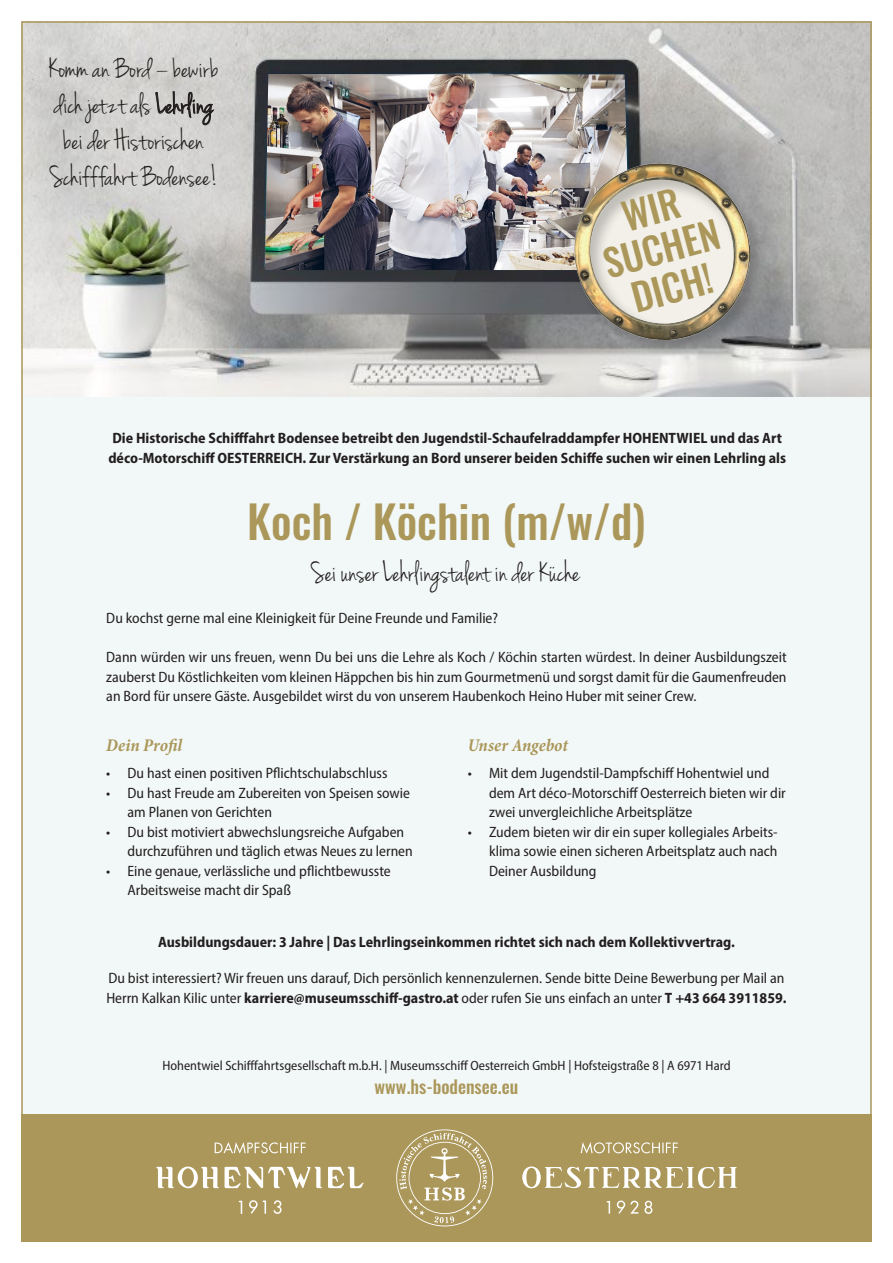
<style>
.page{position:relative;width:893px;height:1263px;background:#fff}
.page>*{position:absolute;margin:0;border:0;box-sizing:border-box;transform-origin:0 0}
.t1{font:500 45px "Oswald";color:#ab975a}
.t2{font:500 37.5px "Oswald";color:#ab975a}
.t3{font:30px "Jenna Sue";color:#231f20}
.t4{font:italic 700 condensed 18px "Minion Pro";color:#ab975a}
.t5{font:500 18px "Oswald";color:#ab975a}
.t6{font:semi-condensed 15px/19.5px "Myriad Pro";color:#231f20}
.t7{font:700 semi-condensed 15px/19.5px "Myriad Pro";color:#231f20}
.t8{font:semi-condensed 13.5px "Myriad Pro";color:#231f20}
.s1{font-weight:700}
</style>
<div class="page">
<div style="left:21px;top:21px;width:851px;height:1221px;background:#f2f8f7"></div>
<img style="left:24px;top:24px;width:845px;height:372px">
<div style="left:21px;top:1114px;width:851px;height:128px;background:#ab975a"></div>
<svg style="left:225px;top:1167px;width:97px;height:21px"></svg>
<svg style="left:156px;top:1166px;width:63px;height:22px"></svg>
<svg style="left:328px;top:1167px;width:36px;height:21px"></svg>
<svg style="left:238px;top:1201px;width:4px;height:13px"></svg>
<svg style="left:249px;top:1200px;width:17px;height:14px"></svg>
<svg style="left:274px;top:1200px;width:8px;height:14px"></svg>
<svg style="left:215px;top:1142px;width:91px;height:11px"></svg>
<svg style="left:522px;top:1166px;width:215px;height:23px"></svg>
<svg style="left:606px;top:1201px;width:4px;height:12px"></svg>
<svg style="left:644px;top:1201px;width:8px;height:13px"></svg>
<svg style="left:617px;top:1200px;width:21px;height:14px"></svg>
<svg style="left:581px;top:1142px;width:97px;height:11px"></svg>
<svg style="left:396px;top:1129px;width:97px;height:97px"></svg>
<img style="left:265px;top:74px;width:365px;height:196px">
<div style="left:572px;top:162px;width:195px;height:195px;background:#231f20;opacity:.25"></div>
<img style="left:574px;top:164px;width:175px;height:175px">
<svg style="left:620px;top:188px;width:62px;height:43px"></svg>
<p class="t3" style="left:49px;top:51px;width:172px">Komm an Bord – bewirb</p>
<p class="t3" style="left:54px;top:87px;width:161px">dich jetzt als Lehrling</p>
<p class="t3" style="left:64px;top:123px;width:141px">bei der Historischen</p>
<p class="t3" style="left:50px;top:159px;width:170px">Schifffahrt Bodensee!</p>
<p class="t2" style="left:599px;top:245px;width:120px;rotate:-15deg">SUCHEN</p>
<p class="t2" style="left:627px;top:279px;width:84px;rotate:-15deg">DICH!</p>
<p class="t7" style="left:108px;top:428px;width:679px">Die Historische Schifffahrt Bodensee betreibt den Jugendstil-Schaufelraddampfer HOHENTWIEL und das Art déco-Motorschiff OESTERREICH. Zur Verstärkung an Bord unserer beiden Schiffe suchen wir einen Lehrling als</p>
<p class="t1" style="left:247px;top:498px;width:400px">Koch / Köchin (m/w/d)</p>
<p class="t3" style="left:311px;top:554px;width:270px">Sei unser Lehrlingstalent in der Kuche</p>
<p class="t3" style="left:552px;top:553px;width:5px">i</p>
<p class="t6" style="left:106px;top:608px;width:393px">Du kochst gerne mal eine Kleinigkeit für Deine Freunde und Familie?</p>
<p class="t6" style="left:106px;top:647px;width:682px;text-align:justify">Dann würden wir uns freuen, wenn Du bei uns die Lehre als Koch / Köchin starten würdest. In deiner Ausbildungszeit zauberst Du Köstlichkeiten vom kleinen Häppchen bis hin zum Gourmetmenü und sorgst damit für die Gaumenfreuden an Bord für unsere Gäste. Ausgebildet wirst du von unserem Haubenkoch Heino Huber mit seiner Crew.</p>
<p class="t4" style="left:106px;top:733px;width:77px">Dein Profil</p>
<p class="t6" style="left:106px;top:763px;width:283px">• Du hast einen positiven Pflichtschulabschluss</p>
<p class="t6" style="left:128px;top:783px;width:284px;text-indent:-21px">• Du hast Freude am Zubereiten von Speisen sowie am Planen von Gerichten</p>
<p class="t6" style="left:128px;top:822px;width:287px;text-indent:-21px">• Du bist motiviert abwechslungsreiche Aufgaben durchzuführen und täglich etwas Neues zu lernen</p>
<p class="t6" style="left:128px;top:861px;width:265px;text-indent:-21px">• Eine genaue, verlässliche und pflichtbewusste<br>Arbeitsweise macht dir Spaß</p>
<p class="t4" style="left:468px;top:733px;width:102px">Unser Angebot</p>
<p class="t6" style="left:489px;top:763px;width:298px;text-indent:-21px">• Mit dem Jugendstil-Dampfschiff Hohentwiel und dem Art déco-Motorschiff Oesterreich bieten wir dir zwei unvergleichliche Arbeitsplätze</p>
<p class="t6" style="left:489px;top:822px;width:290px;text-align:justify;text-indent:-21px">• Zudem bieten wir dir ein super kollegiales Arbeits&shy;klima sowie einen sicheren Arbeitsplatz auch nach Deiner Ausbildung</p>
<p class="t7" style="left:158px;top:932px;width:578px">Ausbildungsdauer: 3 Jahre | Das Lehrlingseinkommen richtet sich nach dem Kollektivvertrag.</p>
<p class="t6" style="left:106px;top:968px;width:682px">Du bist interessiert? Wir freuen uns darauf, Dich persönlich kennenzulernen. Sende bitte Deine Bewerbung per Mail an<br>Herrn Kalkan Kilic unter <span class="s1">karriere@museumsschiff-gastro.at</span> oder rufen Sie uns einfach an unter <span class="s1">T +43 664 3911859.</span></p>
<p class="t8" style="left:162px;top:1057px;width:570px">Hohentwiel Schifffahrtsgesellschaft m.b.H. | Museumsschiff Oesterreich GmbH | Hofsteigstraße 8 | A 6971 Hard</p>
<p class="t5" style="left:375px;top:1077px;width:145px">www.hs-bodensee.eu</p>
</div>
